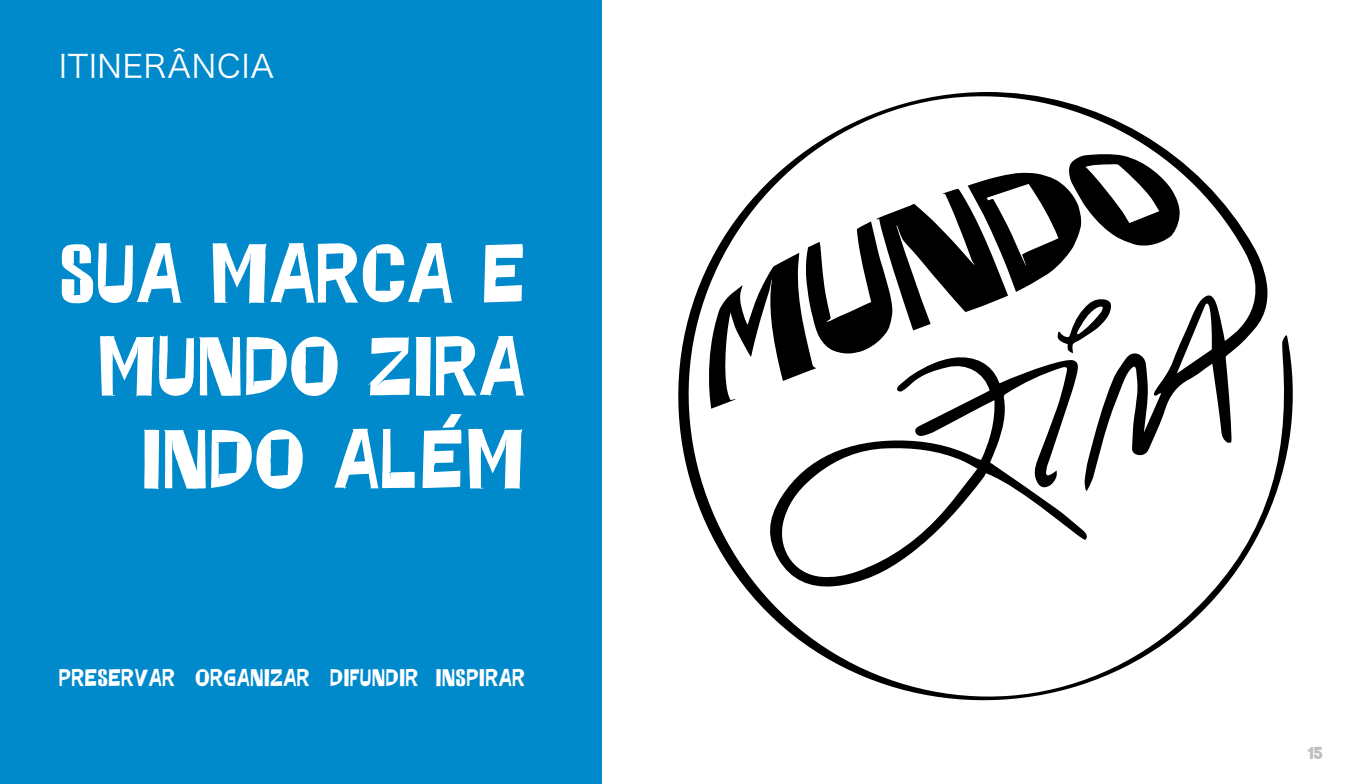
<style>
.page{position:relative;width:1365px;height:784px;background:#fff}
.page>*{position:absolute;margin:0;border:0;box-sizing:border-box;transform-origin:0 0}
.t1{font:92.75px/92.8px "Ziraldo Irregular";letter-spacing:.025em;color:#fff;text-align:right}
.t2{font:31.5px "Hira Kaku Pro W3";letter-spacing:.025em;color:#fff}
.t3{font:26.78px "Ziraldo Irregular";letter-spacing:.035em;color:#fff}
.t4{font:19.25px "Ziraldo Irregular";color:#bcbec0}
</style>
<div class="page">
<div style="left:0;top:0;width:601px;height:783px;background:#0089cb"></div>
<svg style="left:678px;top:92px;width:615px;height:609px"></svg>
<svg style="left:702px;top:153px;width:477px;height:255px"></svg>
<p class="t2" style="left:59px;top:38px;width:216px">ITINERÂNCIA</p>
<h1 class="t1" style="left:60px;top:224px;width:465px">SUA MARCA E<br>MUNDO ZIRA<br>INDO ALÉM</h1>
<p class="t3" style="left:59px;top:662px;width:467px">PRESERVAR ORGANIZAR DIFUNDIR INSPIRAR</p>
<p class="t4" style="left:1307px;top:741px;width:16px">15</p>
</div>
